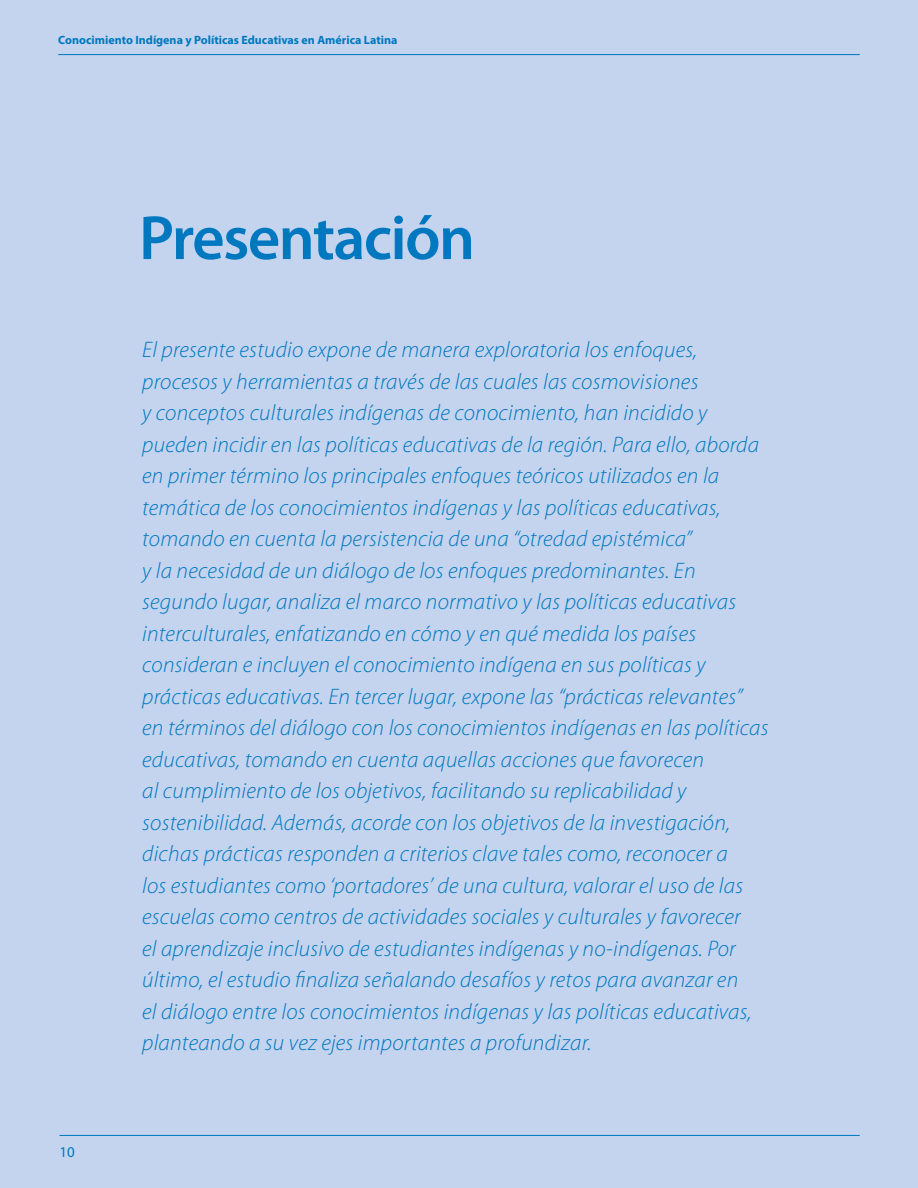
<style>
.page{position:relative;width:918px;height:1188px;background:#c4d3ee}
.page>*{position:absolute;margin:0;border:0;box-sizing:border-box;transform-origin:0 0}
.t1{font:600 63px "Myriad Pro";letter-spacing:-.025em;color:#0078bf}
.t2{font:italic 300 22.5px/31.5px "Myriad Pro";letter-spacing:.01em;color:#0078bf}
.t3{font:15px "Myriad Pro";color:#0078bf}
.t4{font:700 12px "Myriad Pro";color:#0078bf}
</style>
<div class="page">
<hr style="left:60px;top:1135px;width:800px;height:1px;background:#0078bf">
<hr style="left:58px;top:54px;width:802px;height:1px;background:#0078bf">
<p class="t4" style="left:58px;top:32px;width:341px">Conocimiento Indígena y Políticas Educativas en América Latina</p>
<h1 class="t1" style="left:139px;top:198px;width:338px">Presentación</h1>
<p class="t3" style="left:60px;top:1143px;width:17px">10</p>
<p class="t2" style="left:142px;top:334px;width:628px">El presente estudio expone de manera exploratoria los enfoques, procesos y herramientas a través de las cuales las cosmovisiones<br>y conceptos culturales indígenas de conocimiento, han incidido y pueden incidir en las políticas educativas de la región. Para ello, aborda en primer término los principales enfoques teóricos utilizados en la temática de los conocimientos indígenas y las políticas educativas, tomando en cuenta la persistencia de una “otredad epistémica”<br>y la necesidad de un diálogo de los enfoques predominantes. En segundo lugar, analiza el marco normativo y las políticas educativas interculturales, enfatizando en cómo y en qué medida los países consideran e incluyen el conocimiento indígena en sus políticas y prácticas educativas. En tercer lugar, expone las “prácticas relevantes” en términos del diálogo con los conocimientos indígenas en las políticas educativas, tomando en cuenta aquellas acciones que favorecen<br>al cumplimiento de los objetivos, facilitando su replicabilidad y sostenibilidad. Además, acorde con los objetivos de la investigación, dichas prácticas responden a criterios clave tales como, reconocer a<br>los estudiantes como ‘portadores’ de una cultura, valorar el uso de las escuelas como centros de actividades sociales y culturales y favorecer<br>el aprendizaje inclusivo de estudiantes indígenas y no-indígenas. Por último, el estudio finaliza señalando desafíos y retos para avanzar en<br>el diálogo entre los conocimientos indígenas y las políticas educativas, planteando a su vez ejes importantes a profundizar.</p>
</div>
